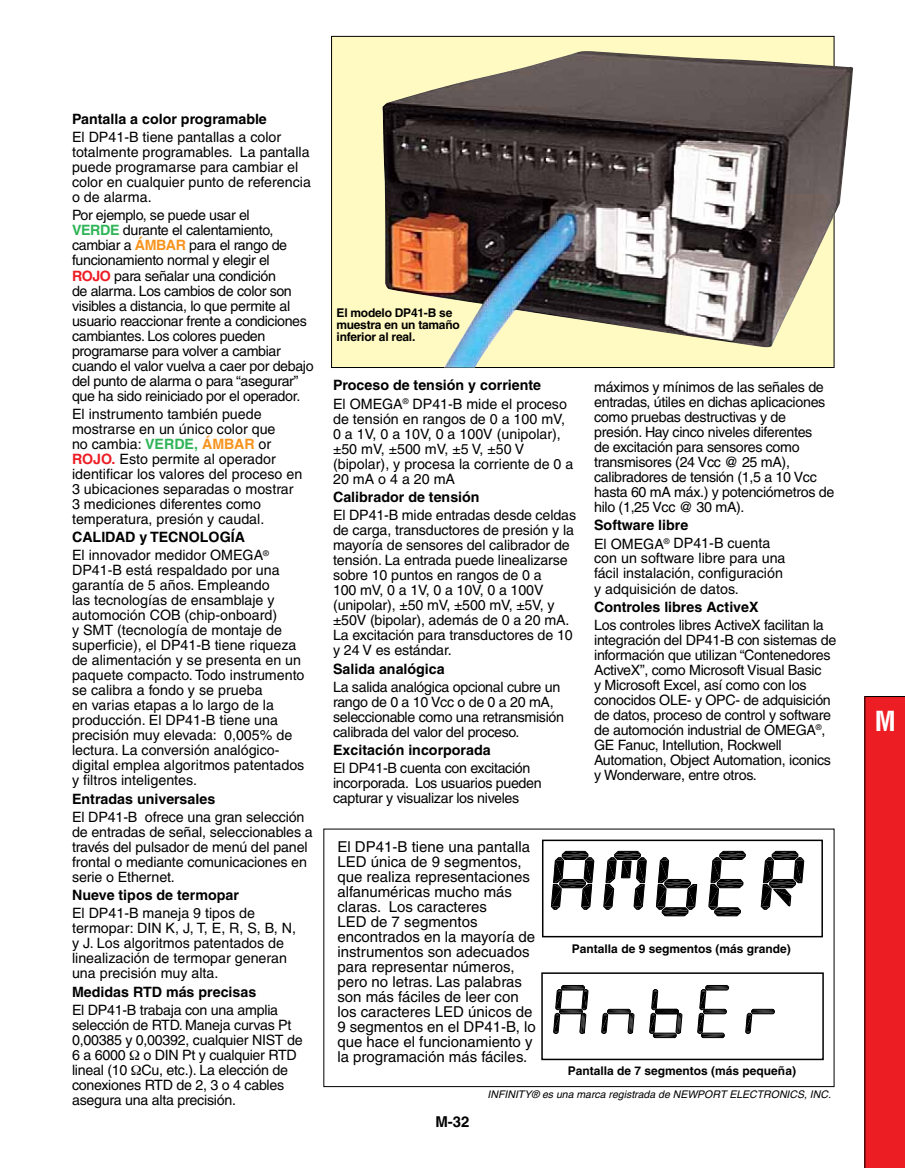
<style>
.page{position:relative;width:905px;height:1168px;background:#fff}
.page>*{position:absolute;margin:0;border:0;box-sizing:border-box;transform-origin:0 0}
.t1{font:700 condensed 27px "Helvetica";color:#fff}
.t2{font:15px/15px "Helvetica";color:#000}
.t3{font:700 15px "Helvetica";color:#000}
.t4{font:14.25px/15px "Helvetica";letter-spacing:-.01em;color:#000}
.t5{font:700 14.25px/18.3px "Helvetica";color:#000}
.t6{font:700 12px "Helvetica";color:#000}
.t7{font:700 12px/12px "Helvetica";letter-spacing:-.02em;color:#000}
.t8{font:italic 10.5px "Helvetica";color:#000}
.s1{font-weight:700;color:#2fb457}
.s2{font-weight:700;color:#f7941e}
.s3{font-weight:700;color:#ed1d24}
.s4{font-weight:700}
.s5{font-weight:400}
</style>
<div class="page">
<div style="left:331px;top:36px;width:503px;height:331px;background:#fffac2"></div>
<img style="left:382px;top:51px;width:471px;height:317px">
<div style="left:323px;top:829px;width:511px;height:258px;border:1px solid #000"></div>
<svg style="left:550px;top:850px;width:255px;height:67px"></svg>
<div style="left:542px;top:839px;width:281px;height:98px;border:2px solid #000"></div>
<svg style="left:553px;top:985px;width:222px;height:54px"></svg>
<div style="left:541px;top:972px;width:282px;height:88px;border:2px solid #000"></div>
<svg style="left:864px;top:696px;width:40px;height:472px;background:#dd1b21"></svg>
<p class="t5" style="left:72px;top:110px;width:196px">Pantalla a color programable</p>
<p class="t4" style="left:72px;top:130px;width:240px">El DP41-B tiene pantallas a color totalmente programables. La pantalla puede programarse para cambiar el color en cualquier punto de referencia o de alarma.</p>
<p class="t4" style="left:72px;top:208px;width:243px">Por ejemplo, se puede usar el<br><span class="s1">VERDE</span> durante el calentamiento, cambiar a <span class="s2">ÁMBAR</span> para el rango de funcionamiento normal y elegir el<br><span class="s3">ROJO</span> para señalar una condición<br>de alarma. Los cambios de color son visibles a distancia, lo que permite al usuario reaccionar frente a condiciones cambiantes. Los colores pueden programarse para volver a cambiar cuando el valor vuelva a caer por debajo del punto de alarma o para “asegurar” que ha sido reiniciado por el operador.</p>
<p class="t4" style="left:72px;top:406px;width:232px">El instrumento también puede mostrarse en un único color que<br>no cambia: <span class="s1">VERDE,</span> <span class="s2">ÁMBAR</span> or<br><span class="s3">ROJO.</span> Esto permite al operador identificar los valores del proceso en<br>3 ubicaciones separadas o mostrar<br>3 mediciones diferentes como temperatura, presión y caudal.</p>
<p class="t4" style="left:72px;top:528px;width:198px;line-height:18.3px"><span class="s4">CALIDAD y TECNOLOGÍA<br></span>El innovador medidor OMEGA<sup>®</sup></p>
<p class="t4" style="left:72px;top:563px;width:234px">DP41-B está respaldado por una garantía de 5 años. Empleando<br>las tecnologías de ensamblaje y automoción COB (chip-onboard)<br>y SMT (tecnología de montaje de superficie), el DP41-B tiene riqueza de alimentación y se presenta en un paquete compacto. Todo instrumento se calibra a fondo y se prueba<br>en varias etapas a lo largo de la producción. El DP41-B tiene una precisión muy elevada: 0,005% de lectura. La conversión analógico&shy;digital emplea algoritmos patentados y filtros inteligentes.</p>
<p class="t5" style="left:72px;top:789px;width:145px">Entradas universales</p>
<p class="t4" style="left:72px;top:809px;width:242px">El DP41-B ofrece una gran selección de entradas de señal, seleccionables a través del pulsador de menú del panel frontal o mediante comunicaciones en serie o Ethernet.</p>
<p class="t5" style="left:72px;top:886px;width:168px">Nueve tipos de termopar</p>
<p class="t4" style="left:72px;top:906px;width:225px">El DP41-B maneja 9 tipos de termopar: DIN K, J, T, E, R, S, B, N, y J. Los algoritmos patentados de linealización de termopar generan una precisión muy alta.</p>
<p class="t5" style="left:72px;top:982px;width:186px">Medidas RTD más precisas</p>
<p class="t4" style="left:72px;top:1002px;width:232px">El DP41-B trabaja con una amplia selección de RTD. Maneja curvas Pt<br>0,00385 y 0,00392, cualquier NIST de<br>6 a 6000 o DIN Pt y cualquier RTD lineal (10 Cu, etc.). La elección de conexiones RTD de 2, 3 o 4 cables asegura una alta precisión.</p>
<p class="t7" style="left:336px;top:306px;width:125px">El modelo DP41-B se muestra en un tamaño inferior al real.</p>
<p class="t5" style="left:333px;top:376px;width:235px">Proceso de tensión y corriente<br><span class="s5">El OMEGA</span><sup>®</sup> <span class="s5">DP41-B mide el proceso</span></p>
<p class="t4" style="left:333px;top:411px;width:242px">de tensión en rangos de 0 a 100 mV,<br>0 a 1V, 0 a 10V, 0 a 100V (unipolar), ±50 mV, ±500 mV, ±5 V, ±50 V (bipolar), y procesa la corriente de 0 a<br>20 mA o 4 a 20 mA</p>
<p class="t5" style="left:333px;top:488px;width:148px">Calibrador de tensión</p>
<p class="t4" style="left:333px;top:508px;width:244px">El DP41-B mide entradas desde celdas de carga, transductores de presión y la mayoría de sensores del calibrador de tensión. La entrada puede linealizarse sobre 10 puntos en rangos de 0 a<br>100 mV, 0 a 1V, 0 a 10V, 0 a 100V (unipolar), ±50 mV, ±500 mV, ±5V, y ±50V (bipolar), además de 0 a 20 mA.<br>La excitación para transductores de 10 y 24 V es estándar.</p>
<p class="t5" style="left:333px;top:659px;width:113px">Salida analógica</p>
<p class="t4" style="left:333px;top:679px;width:232px">La salida analógica opcional cubre un rango de 0 a 10 Vcc o de 0 a 20 mA, seleccionable como una retransmisión calibrada del valor del proceso.</p>
<p class="t5" style="left:333px;top:741px;width:159px">Excitación incorporada</p>
<p class="t4" style="left:333px;top:761px;width:210px">El DP41-B cuenta con excitación incorporada. Los usuarios pueden capturar y visualizar los niveles</p>
<p class="t2" style="left:337px;top:839px;width:200px">El DP41-B tiene una pantalla<br>LED única de 9 segmentos, que realiza representaciones alfanuméricas mucho más claras. Los caracteres<br>LED de 7 segmentos encontrados en la mayoría de instrumentos son adecuados para representar números, pero no letras. Las palabras son más fáciles de leer con los caracteres LED únicos de<br>9 segmentos en el DP41-B, lo que hace el funcionamiento y la programación más fáciles.</p>
<p class="t4" style="left:594px;top:380px;width:242px">máximos y mínimos de las señales de entradas, útiles en dichas aplicaciones como pruebas destructivas y de presión. Hay cinco niveles diferentes<br>de excitación para sensores como transmisores (24 Vcc @ 25 mA), calibradores de tensión (1,5 a 10 Vcc hasta 60 mA máx.) y potenciómetros de hilo (1,25 Vcc @ 30 mA).</p>
<p class="t4" style="left:594px;top:516px;width:178px;line-height:18px"><span class="s4">Software libre<br></span>El OMEGA<sup>®</sup> DP41-B cuenta</p>
<p class="t4" style="left:594px;top:551px;width:193px">con un software libre para una fácil instalación, configuración y adquisición de datos.</p>
<p class="t5" style="left:594px;top:597px;width:166px">Controles libres ActiveX</p>
<p class="t4" style="left:594px;top:617px;width:244px">Los controles libres ActiveX facilitan la integración del DP41-B con sistemas de información que utilizan “Contenedores ActiveX”, como Microsoft Visual Basic<br>y Microsoft Excel, así como con los conocidos OLE- y OPC- de adquisición de datos, proceso de control y software de automoción industrial de OMEGA<sup>®</sup>, GE Fanuc, Intellution, Rockwell Automation, Object Automation, iconics y Wonderware, entre otros.</p>
<p class="t6" style="left:572px;top:942px;width:220px">Pantalla de 9 segmentos (más grande)</p>
<p class="t6" style="left:567px;top:1063px;width:230px">Pantalla de 7 segmentos (más pequeña)</p>
<p class="t3" style="left:435px;top:1112px;width:36px">M-32</p>
<p class="t8" style="left:487px;top:1088px;width:345px">INFINITY® es una marca registrada de NEWPORT ELECTRONICS, INC.</p>
<h1 class="t1" style="left:874px;top:704px;width:23px">M</h1>
</div>
